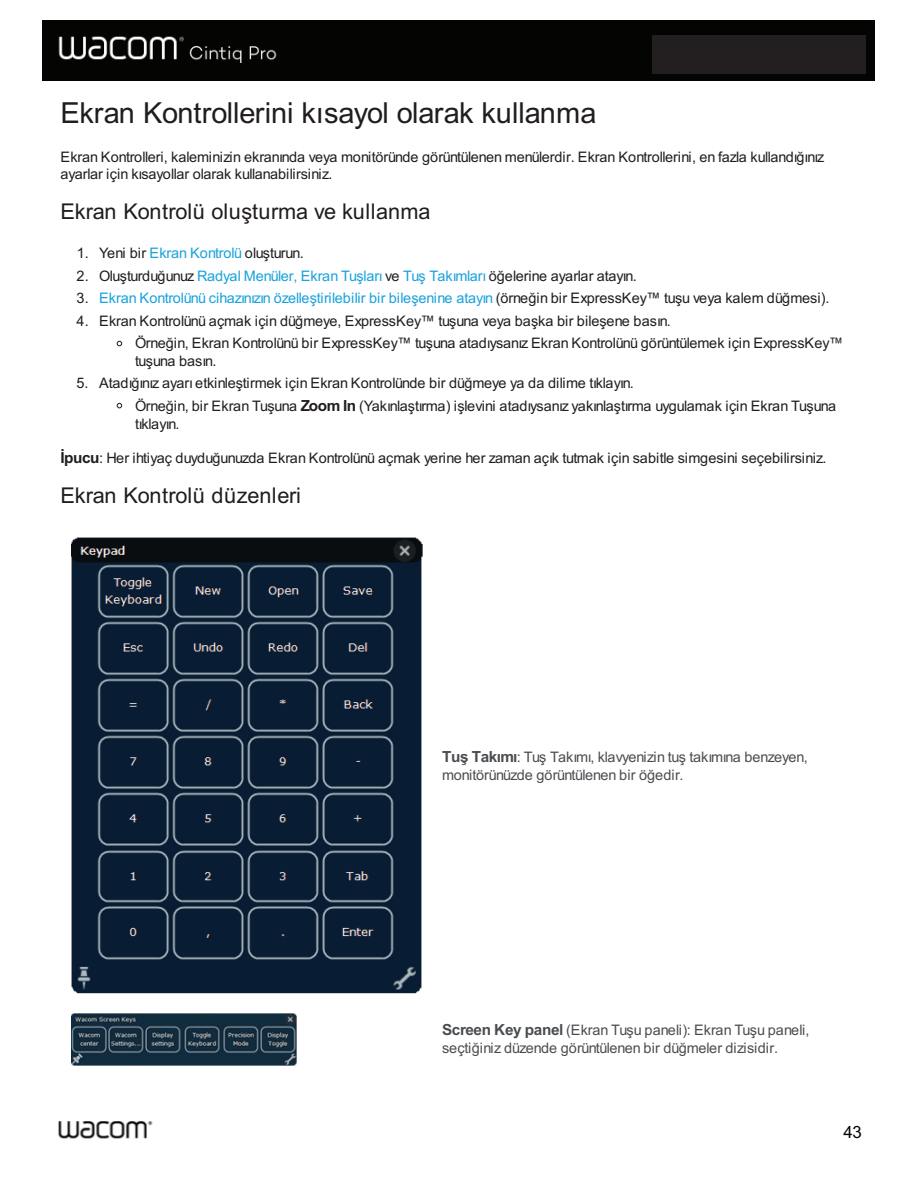
<style>
.page{position:relative;width:918px;height:1188px;background:#fff}
.page>*{position:absolute;margin:0;border:0;box-sizing:border-box;transform-origin:0 0}
.t1{font:32.4px "Arial";letter-spacing:-.005em;color:#211d1e}
.t2{font:24.3px "Arial";color:#211d1e}
.t3{font:18.9px "Arial";color:#040503}
.t4{font:16.2px/22.5px "Arial";letter-spacing:-.005em;color:#211d1e}
.t5{font:16.2px "Arial";letter-spacing:-.005em;color:#19a2dc}
.t6{font:16.2px/18px "Arial";letter-spacing:-.005em;color:#4a4d50}
.t7{font:16.2px/18px "Arial";letter-spacing:-.025em;color:#4a4d50}
.t8{font:16.2px "Arial";letter-spacing:-.025em;color:#211d1e}
.s1{color:#19a2dc}
.s2{color:#211d1e}
.s3{font-weight:700;font-size:17.1px}
</style>
<div class="page">
<svg style="left:117px;top:341px;width:5px;height:5px"></svg>
<svg style="left:117px;top:403px;width:5px;height:5px"></svg>
<img style="left:71px;top:537px;width:351px;height:457px">
<img style="left:71px;top:1014px;width:225px;height:52px">
<div style="left:42px;top:20px;width:833px;height:60px;background:#040503"></div>
<img style="left:58px;top:36px;width:219px;height:26px">
<img style="left:58px;top:1121px;width:95px;height:18px">
<div style="left:652px;top:35px;width:214px;height:38px;background:#231f20"></div>
<h1 class="t1" style="left:60px;top:97px;width:538px">Ekran Kontrollerini kısayol olarak kullanma</h1>
<p class="t4" style="left:60px;top:149px;width:766px;line-height:17.1px">Ekran Kontrolleri, kaleminizin ekranında veya monitöründe görüntülenen menülerdir. Ekran Kontrollerini, en fazla kullandığınız ayarlar için kısayollar olarak kullanabilirsiniz.</p>
<h2 class="t2" style="left:60px;top:200px;width:372px">Ekran Kontrolü oluşturma ve kullanma</h2>
<p class="t4" style="left:77px;top:242px;width:229px">1. Yeni bir <span class="s1">Ekran Kontrolü</span> oluşturun.</p>
<p class="t4" style="left:77px;top:265px;width:562px">2. Oluşturduğunuz <span class="s1">Radyal Menüler, Ekran Tuşları</span> ve <span class="s1">Tuş Takımları</span> öğelerine ayarlar atayın.</p>
<p class="t5" style="left:77px;top:291px;width:754px"><span class="s2">3.</span> Ekran Kontrolünü cihazınızın özelleştirilebilir bir bileşenine atayın <span class="s2">(örneğin bir ExpressKey™ tuşu veya kalem düğmesi).</span></p>
<p class="t4" style="left:135px;top:310px;width:710px;text-indent:-59px">4. Ekran Kontrolünü açmak için düğmeye, ExpressKey™ tuşuna veya başka bir bileşene basın.<br>Örneğin, Ekran Kontrolünü bir ExpressKey™ tuşuna atadıysanız Ekran Kontrolünü görüntülemek için ExpressKey™</p>
<p class="t8" style="left:135px;top:353px;width:83px">tuşuna basın.</p>
<p class="t4" style="left:135px;top:372px;width:702px;text-indent:-59px">5. Atadığınız ayarı etkinleştirmek için Ekran Kontrolünde bir düğmeye ya da dilime tıklayın.<br>Örneğin, bir Ekran Tuşuna <span class="s3">Zoom In</span> (Yakınlaştırma) işlevini atadıysanız yakınlaştırma uygulamak için Ekran Tuşuna</p>
<p class="t4" style="left:60px;top:407px;width:768px;line-height:34.2px;text-indent:75px">tıklayın.<br><span class="s3">İpucu</span>: Her ihtiyaç duyduğunuzda Ekran Kontrolünü açmak yerine her zaman açık tutmak için sabitle simgesini seçebilirsiniz.</p>
<h2 class="t2" style="left:60px;top:484px;width:242px">Ekran Kontrolü düzenleri</h2>
<p class="t7" style="left:442px;top:748px;width:367px"><span class="s3">Tuş Takımı</span>: Tuş Takımı, klavyenizin tuş takımına benzeyen, monitörünüzde görüntülenen bir öğedir.</p>
<p class="t6" style="left:442px;top:1021px;width:369px"><span class="s3">Screen Key panel</span> (Ekran Tuşu paneli): Ekran Tuşu paneli, seçtiğiniz düzende görüntülenen bir düğmeler dizisidir.</p>
<p class="t3" style="left:843px;top:1123px;width:20px">43</p>
</div>
